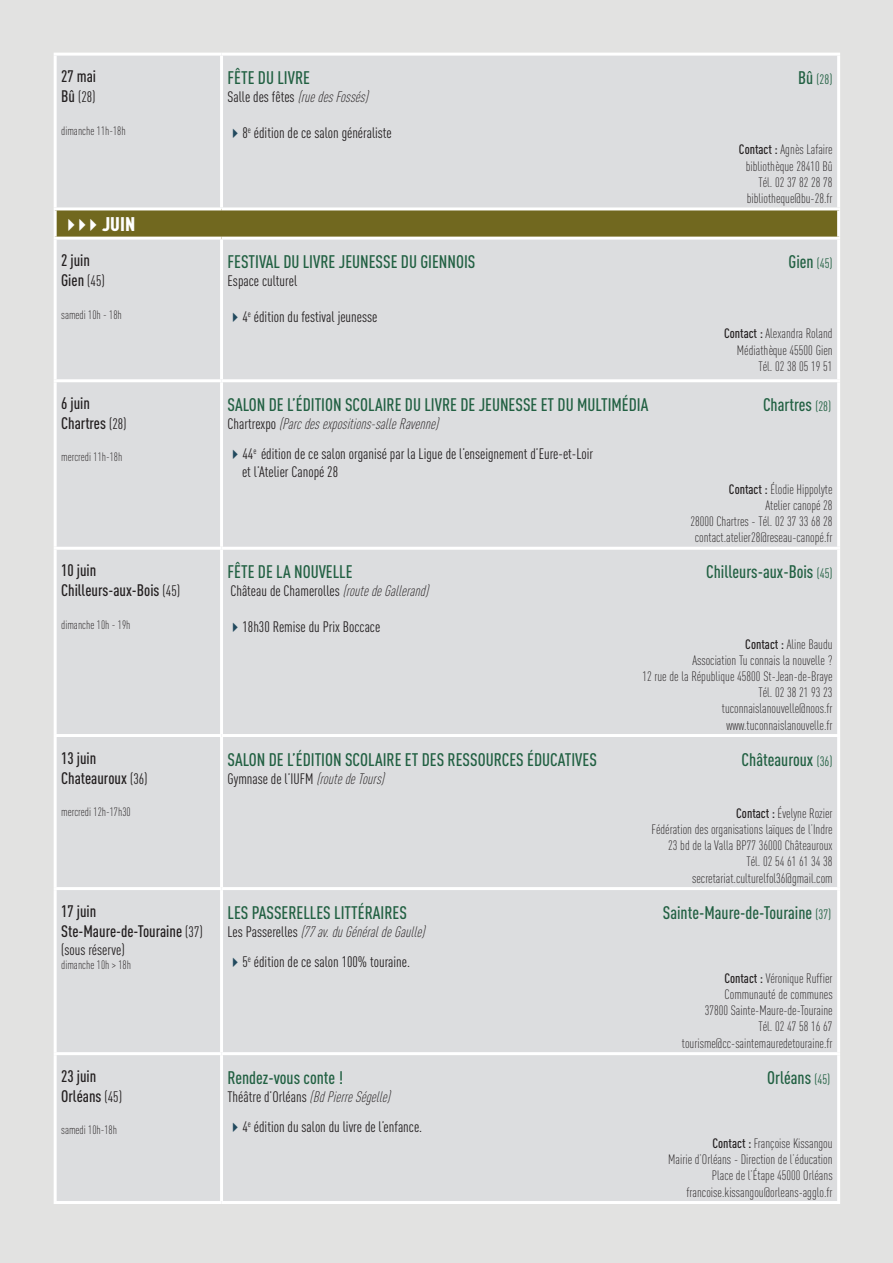
<style>
.page{position:relative;width:893px;height:1263px;background:#e2e2e1}
.page>*{position:absolute;margin:0;border:0;box-sizing:border-box;transform-origin:0 0}
.t1{font:900 19.5px "DIN Cond";color:#fff}
.t2{font:500 18px "DIN Cond";color:#216042}
.t3{font:500 16.5px/19.8px "DIN Cond";color:#231f20}
.t4{font:15px/18px "DIN Cond";color:#231f20}
.t5{font:italic 300 15px "DIN Cond";color:#231f20}
.t6{font:300 13.5px/16.2px "DIN Cond";color:#231f20;text-align:right}
.t7{font:13.5px "DIN Cond";color:#216042}
.t8{font:300 12px "DIN Cond";color:#231f20}
.s1{font-weight:500;font-size:16.5px}
.s2{font-weight:500;font-size:18px}
.s3{font-weight:400;font-style:normal}
.s4{color:#21495e}
.s5{font-weight:500}
.s6{font-weight:400;font-size:15px}
.s7{font-weight:400;font-size:13.5px}
.s8{font-weight:300;font-style:italic}
</style>
<div class="page">
<div style="left:55px;top:209px;width:784px;height:29px;background:#71681f"></div>
<hr style="left:54px;top:53px;width:168px;height:3px;background:#fff">
<hr style="left:54px;top:56px;width:3px;height:151px;background:#fff">
<hr style="left:222px;top:53px;width:618px;height:3px;background:#fff">
<hr style="left:220px;top:56px;width:3px;height:151px;background:#fff">
<hr style="left:837px;top:56px;width:3px;height:151px;background:#fff">
<hr style="left:54px;top:207px;width:168px;height:3px;background:#fff">
<hr style="left:54px;top:210px;width:3px;height:27px;background:#fff">
<hr style="left:222px;top:207px;width:618px;height:3px;background:#fff">
<hr style="left:837px;top:210px;width:3px;height:27px;background:#fff">
<hr style="left:54px;top:237px;width:168px;height:3px;background:#fff">
<hr style="left:54px;top:240px;width:3px;height:139px;background:#fff">
<hr style="left:222px;top:237px;width:618px;height:3px;background:#fff">
<hr style="left:220px;top:240px;width:3px;height:139px;background:#fff">
<hr style="left:837px;top:240px;width:3px;height:139px;background:#fff">
<hr style="left:54px;top:379px;width:168px;height:3px;background:#fff">
<hr style="left:54px;top:382px;width:3px;height:165px;background:#fff">
<hr style="left:222px;top:379px;width:618px;height:3px;background:#fff">
<hr style="left:220px;top:382px;width:3px;height:165px;background:#fff">
<hr style="left:837px;top:382px;width:3px;height:165px;background:#fff">
<hr style="left:54px;top:547px;width:168px;height:3px;background:#fff">
<hr style="left:54px;top:550px;width:3px;height:184px;background:#fff">
<hr style="left:222px;top:547px;width:618px;height:3px;background:#fff">
<hr style="left:220px;top:550px;width:3px;height:184px;background:#fff">
<hr style="left:837px;top:550px;width:3px;height:184px;background:#fff">
<hr style="left:54px;top:734px;width:168px;height:3px;background:#fff">
<hr style="left:54px;top:737px;width:3px;height:150px;background:#fff">
<hr style="left:222px;top:734px;width:618px;height:3px;background:#fff">
<hr style="left:220px;top:737px;width:3px;height:150px;background:#fff">
<hr style="left:837px;top:737px;width:3px;height:150px;background:#fff">
<hr style="left:54px;top:887px;width:168px;height:3px;background:#fff">
<hr style="left:54px;top:890px;width:3px;height:162px;background:#fff">
<hr style="left:222px;top:887px;width:618px;height:3px;background:#fff">
<hr style="left:220px;top:890px;width:3px;height:162px;background:#fff">
<hr style="left:837px;top:890px;width:3px;height:162px;background:#fff">
<hr style="left:54px;top:1052px;width:168px;height:3px;background:#fff">
<hr style="left:54px;top:1055px;width:3px;height:146px;background:#fff">
<hr style="left:222px;top:1052px;width:618px;height:3px;background:#fff">
<hr style="left:220px;top:1055px;width:3px;height:146px;background:#fff">
<hr style="left:837px;top:1055px;width:3px;height:146px;background:#fff">
<hr style="left:54px;top:1201px;width:168px;height:3px;background:#fff">
<hr style="left:222px;top:1201px;width:618px;height:3px;background:#fff">
<p class="t3" style="left:61px;top:66px;width:36px">27 mai</p>
<p class="t4" style="left:61px;top:88px;width:36px"><span class="s1">Bû</span> (28)</p>
<p class="t8" style="left:61px;top:123px;width:66px">dimanche 11h-18h</p>
<h2 class="t2" style="left:228px;top:67px;width:84px">FÊTE DU LIVRE</h2>
<p class="t7" style="left:798px;top:72px;width:36px"><span class="s2">Bû</span> (28)</p>
<p class="t5" style="left:228px;top:88px;width:146px"><span class="s3">S a l l e d e s f ê t e s</span> (ruedesFossés)</p>
<p class="t4" style="left:228px;top:124px;width:166px"><span class="s4">✔</span>8<sup>e</sup> édition de ce salon généraliste</p>
<p class="t6" style="left:739px;top:141px;width:95px"><span class="s5">Contact :</span> Agnès Lafaire bibliothèque 28410 Bû<br>Tél. 02 37 82 28 78 bibliotheque@bu-28.fr</p>
<h1 class="t1" style="left:61px;top:212px;width:76px">✔✔✔JUIN</h1>
<p class="t3" style="left:61px;top:250px;width:45px">2 juin<br>Gien <span class="s6">(45)</span></p>
<p class="t8" style="left:61px;top:307px;width:62px">samedi 10h - 18h</p>
<h2 class="t2" style="left:228px;top:251px;width:249px">FESTIVAL DU LIVRE JEUNESSE DU GIENNOIS</h2>
<h2 class="t2" style="left:788px;top:251px;width:46px">Gien <span class="s7">(45)</span></h2>
<p class="t4" style="left:228px;top:272px;width:71px">Espace culturel</p>
<p class="t4" style="left:228px;top:308px;width:151px"><span class="s4">✔</span>4<sup>e</sup> édition du festival jeunesse</p>
<p class="t6" style="left:724px;top:325px;width:110px"><span class="s5">Contact :</span> Alexandra Roland<br>Médiathèque 45500 Gien<br>Tél. 02 38 05 19 51</p>
<p class="t3" style="left:61px;top:393px;width:67px">6 juin<br>Chartres <span class="s6">(28)</span></p>
<p class="t8" style="left:61px;top:450px;width:63px">mercredi 11h-18h</p>
<h2 class="t2" style="left:228px;top:394px;width:422px">SALON DE L’ÉDITION SCOLAIRE DU LIVRE DE JEUNESSE ET DU MULTIMÉDIA</h2>
<h2 class="t2" style="left:763px;top:394px;width:70px">Chartres <span class="s7">(28)</span></h2>
<p class="t5" style="left:228px;top:415px;width:216px"><span class="s3">C h a r t r e x p o</span> (Parcdesexpositions-salleRavenne)</p>
<p class="t4" style="left:242px;top:445px;width:353px;text-indent:-15px"><span class="s4">✔</span>44<sup>e</sup> édition de ce salon organisé par la Ligue de l’enseignement d’Eure-et-Loir et l’Atelier Canopé 28</p>
<p class="t6" style="left:690px;top:481px;width:144px"><span class="s5">Contact :</span> Élodie Hippolyte<br>Atelier canopé 28<br>28000 Chartres - Tél. 02 37 33 68 28 contact.atelier28@reseau-canopé.fr</p>
<p class="t3" style="left:61px;top:560px;width:120px">10 juin<br>Chilleurs-aux-Bois <span class="s6">(45)</span></p>
<p class="t8" style="left:61px;top:618px;width:71px">dimanche 10h - 19h</p>
<h2 class="t2" style="left:228px;top:561px;width:127px">FÊTE DE LA NOUVELLE</h2>
<h2 class="t2" style="left:706px;top:561px;width:128px">Chilleurs-aux-Bois <span class="s7">(45)</span></h2>
<p class="t4" style="left:230px;top:582px;width:203px">Château de Chamerolles <span class="s8">(routedeGallerand)</span></p>
<p class="t4" style="left:228px;top:618px;width:154px"><span class="s4">✔</span>18h30 Remise du Prix Boccace</p>
<p class="t6" style="left:642px;top:636px;width:192px"><span class="s5">Contact :</span> Aline Baudu<br>Association Tu connais la nouvelle ?<br>12 rue de la République 45800 St-Jean-de-Braye<br>Tél. 02 38 21 93 23<br>tuconnaislanouvelle@noos.fr www.tuconnaislanouvelle.fr</p>
<p class="t3" style="left:61px;top:748px;width:88px">13 juin<br>Chateauroux <span class="s6">(36)</span></p>
<p class="t8" style="left:61px;top:805px;width:71px">mercredi 12h-17h30</p>
<h2 class="t2" style="left:228px;top:748px;width:371px">SALON DE L’ÉDITION SCOLAIRE ET DES RESSOURCES ÉDUCATIVES</h2>
<h2 class="t2" style="left:742px;top:748px;width:92px">Châteauroux <span class="s7">(36)</span></h2>
<p class="t4" style="left:228px;top:769px;width:162px">Gymnase de l’IUFM <span class="s8">(routedeTours)</span></p>
<p class="t6" style="left:651px;top:805px;width:183px"><span class="s5">Contact :</span> Évelyne Rozier<br>Fédération des organisations laïques de l’Indre 23 bd de la Valla BP77 36000 Châteauroux Tél. 02 54 61 61 34 38 secretariat.culturelfol36@gmail.com</p>
<p class="t3" style="left:61px;top:901px;width:143px">17 juin<br>Ste-Maure-de-Touraine <span class="s6">(37)</span></p>
<p class="t4" style="left:61px;top:940px;width:65px">(sous réserve)</p>
<p class="t8" style="left:61px;top:958px;width:71px">dimanche 10h &gt; 18h</p>
<h2 class="t2" style="left:228px;top:901px;width:181px">LES PASSERELLES LITTÉRAIRES</h2>
<h2 class="t2" style="left:663px;top:901px;width:170px">Sainte-Maure-de-Touraine <span class="s7">(37)</span></h2>
<p class="t5" style="left:228px;top:923px;width:202px"><span class="s3">L e s P a s s e r e l l e s</span> (77av.duGénéraldeGaulle)</p>
<p class="t4" style="left:228px;top:952px;width:184px"><span class="s4">✔</span>5<sup>e</sup> édition de ce salon 100% touraine.</p>
<p class="t6" style="left:682px;top:970px;width:152px"><span class="s5">Contact :</span> Véronique Ruffier<br>Communauté de communes<br>37800 Sainte-Maure-de-Touraine<br>Tél. 02 47 58 16 67 tourisme@cc-saintemauredetouraine.fr</p>
<p class="t3" style="left:61px;top:1066px;width:62px">23 juin<br>Orléans <span class="s6">(45)</span></p>
<p class="t8" style="left:61px;top:1123px;width:57px">samedi 10h-18h</p>
<h2 class="t2" style="left:228px;top:1066px;width:117px">Rendez-vous conte !</h2>
<h2 class="t2" style="left:767px;top:1066px;width:65px">Orléans <span class="s7">(45)</span></h2>
<p class="t5" style="left:228px;top:1088px;width:168px"><span class="s3">Théâtre d’Orléans</span> (BdPierreSégelle)</p>
<p class="t4" style="left:228px;top:1117px;width:196px"><span class="s4">✔</span>4<sup>e</sup> édition du salon du livre de l’enfance.</p>
<p class="t6" style="left:668px;top:1135px;width:166px"><span class="s5">Contact :</span> Françoise Kissangou<br>Mairie d’Orléans - Direction de l’éducation Place de l’Étape 45000 Orléans francoise.kissangou@orleans-agglo.fr</p>
</div>
